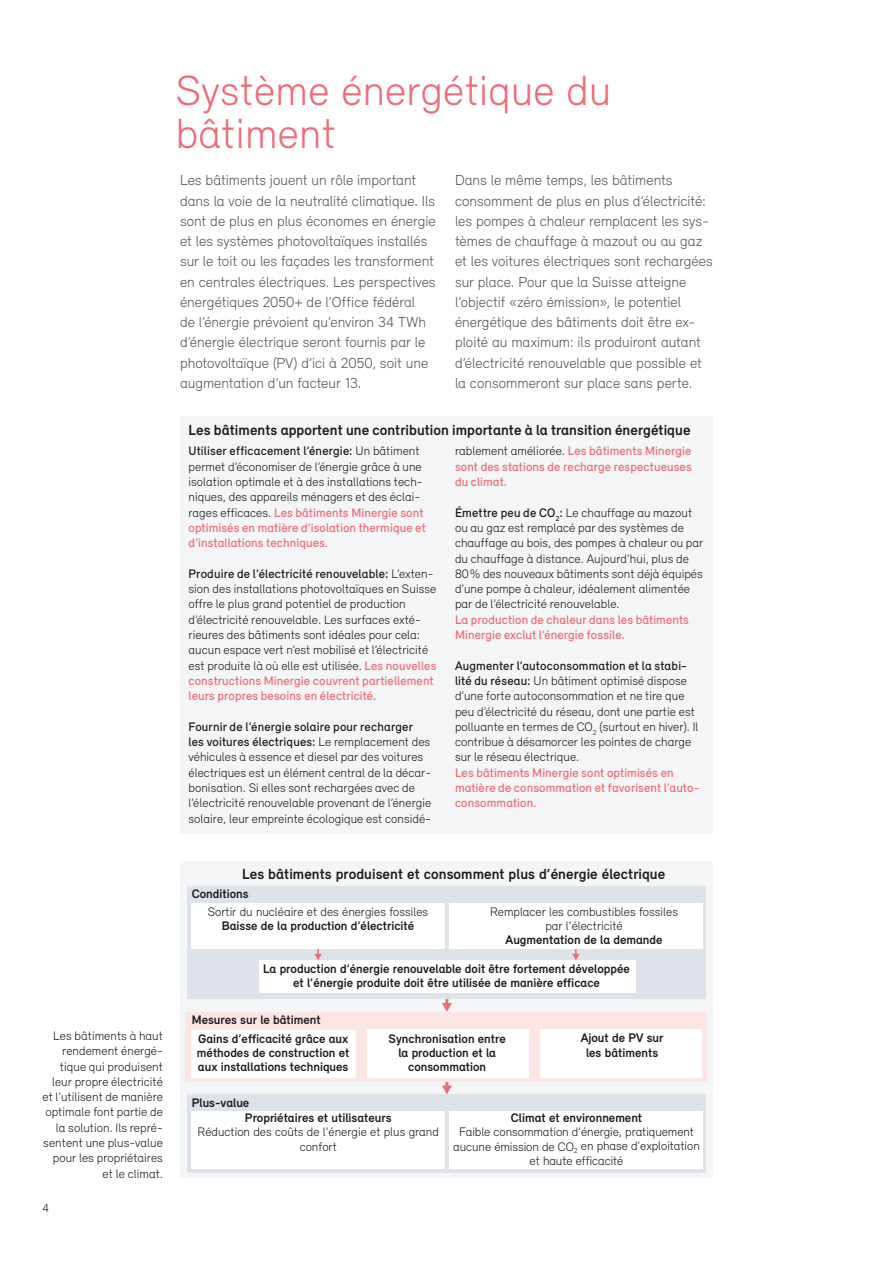
<style>
.page{position:relative;width:893px;height:1263px;background:#fff}
.page>*{position:absolute;margin:0;border:0;box-sizing:border-box;transform-origin:0 0}
.t1{font:300 43.5px/43.5px "Relevant";letter-spacing:.01em;color:#ed6c77}
.t2{font:300 15px/20.2px "Relevant";color:#575756}
.t3{font:700 15px "Relevant";letter-spacing:.005em;color:#1d1d1b}
.t4{font:300 12.75px/15.3px "Relevant";letter-spacing:.005em;color:#1d1d1b}
.t5{font:700 12.75px/14.2px "Relevant";color:#1d1d1b;text-align:center}
.t6{font:500 12.75px/15.3px "Relevant";letter-spacing:.01em;color:#ed6c77}
.t7{font:300 12px "Relevant";color:#1d1d1b}
.s1{font-weight:500}
.s2{font-weight:500;color:#ed6c77}
.s3{font-weight:300;color:#1d1d1b}
</style>
<div class="page">
<div style="left:180px;top:416px;width:533px;height:417px;background:#f3f5f7"></div>
<div style="left:180px;top:861px;width:533px;height:317px;background:#f3f5f7"></div>
<svg style="left:442px;top:1082px;width:10px;height:12px"></svg>
<div style="left:187px;top:1095px;width:519px;height:78px;background:#dde3e8"></div>
<div style="left:185px;top:1012px;width:521px;height:70px;background:#fce6e4"></div>
<div style="left:187px;top:886px;width:519px;height:113px;background:#dde3e8"></div>
<svg style="left:314px;top:949px;width:8px;height:11px"></svg>
<svg style="left:572px;top:949px;width:8px;height:11px"></svg>
<svg style="left:442px;top:999px;width:10px;height:13px"></svg>
<div style="left:191px;top:903px;width:254px;height:46px;background:#fff"></div>
<div style="left:367px;top:1030px;width:161px;height:48px;background:#fff"></div>
<div style="left:191px;top:1030px;width:165px;height:48px;background:#fff"></div>
<div style="left:449px;top:903px;width:253px;height:46px;background:#fff"></div>
<div style="left:191px;top:1111px;width:254px;height:58px;background:#fff"></div>
<div style="left:449px;top:1111px;width:253px;height:58px;background:#fff"></div>
<div style="left:259px;top:960px;width:377px;height:33px;background:#fff"></div>
<div style="left:540px;top:1029px;width:162px;height:49px;background:#fff"></div>
<h1 class="t1" style="left:176px;top:68px;width:437px">Système énergétique du bâtiment</h1>
<p class="t2" style="left:180px;top:170px;width:257px">Les bâtiments jouent un rôle important dans la voie de la neutralité climatique. Ils sont de plus en plus économes en énergie et les systèmes photovoltaïques installés sur le toit ou les façades les transforment en centrales électriques. Les perspectives énergétiques 2050+ de l’Office fédéral<br>de l’énergie prévoient qu’environ 34 TWh d’énergie électrique seront fournis par le photovoltaïque (PV) d’ici à 2050, soit une augmentation d’un facteur 13.</p>
<p class="t2" style="left:455px;top:170px;width:259px">Dans le même temps, les bâtiments consomment de plus en plus d’électricité: les pompes à chaleur remplacent les sys&shy;tèmes de chauffage à mazout ou au gaz et les voitures électriques sont rechargées sur place. Pour que la Suisse atteigne l’objectif «zéro émission», le potentiel énergétique des bâtiments doit être ex&shy;ploité au maximum: ils produiront autant d’électricité renouvelable que possible et la consommeront sur place sans perte.</p>
<p class="t3" style="left:189px;top:421px;width:503px">Les bâtiments apportent une contribution importante à la transition énergétique</p>
<p class="t4" style="left:189px;top:443px;width:239px"><span class="s1">Utiliser efficacement l’énergie:</span> Un bâtiment permet d’économiser de l’énergie grâce à une isolation optimale et à des installations tech&shy;niques, des appareils ménagers et des éclai&shy;rages efficaces. <span class="s2">Les bâtiments Minergie sont optimisés en matière d’isolation thermique et d’installations techniques.</span></p>
<p class="t4" style="left:189px;top:566px;width:249px"><span class="s1">Produire de l’électricité renouvelable:</span> L’exten&shy;sion des installations photovoltaïques en Suisse offre le plus grand potentiel de production d’électricité renouvelable. Les surfaces exté&shy;rieures des bâtiments sont idéales pour cela: aucun espace vert n’est mobilisé et l’électricité est produite là où elle est utilisée. <span class="s2">Les nouvelles constructions Minergie couvrent partiellement leurs propres besoins en électricité.</span></p>
<p class="t4" style="left:189px;top:719px;width:244px"><span class="s1">Fournir de l’énergie solaire pour recharger les voitures électriques:</span> Le remplacement des véhicules à essence et diesel par des voitures électriques est un élément central de la décar&shy;bonisation. Si elles sont rechargées avec de l’électricité renouvelable provenant de l’énergie solaire, leur empreinte écologique est considé-</p>
<p class="t6" style="left:455px;top:443px;width:238px;text-align:justify"><span class="s3">rablement améliorée.</span> Les bâtiments Minergie sont des stations de recharge respectueuses du climat.</p>
<p class="t4" style="left:455px;top:504px;width:250px"><span class="s1">Émettre peu de CO</span><sub>2</sub><span class="s1">:</span> Le chauffage au mazout ou au gaz est remplacé par des systèmes de chauffage au bois, des pompes à chaleur ou par du chauffage à distance. Aujourd’hui, plus de 80% des nouveaux bâtiments sont déjà équipés d’une pompe à chaleur, idéalement alimentée par de l’électricité renouvelable.</p>
<p class="t6" style="left:455px;top:612px;width:235px">La production de chaleur dans les bâtiments<br>Minergie exclut l’énergie fossile.</p>
<p class="t4" style="left:455px;top:657px;width:245px"><span class="s1">Augmenter l’autoconsommation et la stabi&shy;lité du réseau:</span> Un bâtiment optimisé dispose d’une forte autoconsommation et ne tire que peu d’électricité du réseau, dont une partie est polluante en termes de CO<sub>2</sub> (surtout en hiver). Il contribue à désamorcer les pointes de charge sur le réseau électrique.</p>
<p class="t6" style="left:455px;top:765px;width:246px">Les bâtiments Minergie sont optimisés en matière de consommation et favorisent l’auto&shy;consommation.</p>
<p class="t4" style="left:43px;top:1028px;width:122px;text-align:right">Les bâtiments à haut rendement énergé&shy;tique qui produisent leur propre électricité et l’utilisent de manière optimale font partie de la solution. Ils repré&shy;sentent une plus-value pour les propriétaires et le climat.</p>
<p class="t7" style="left:43px;top:1201px;width:8px">4</p>
<p class="t3" style="left:242px;top:865px;width:425px">Les bâtiments produisent et consomment plus d’énergie électrique</p>
<p class="t4" style="left:208px;top:903px;width:222px">Sortir du nucléaire et des énergies fossiles</p>
<p class="t5" style="left:222px;top:918px;width:194px">Baisse de la production d’électricité</p>
<p class="t5" style="left:192px;top:886px;width:58px">Conditions</p>
<p class="t4" style="left:490px;top:904px;width:189px;line-height:14.2px;text-align:center">Remplacer les combustibles fossiles par l’électricité</p>
<p class="t5" style="left:506px;top:933px;width:158px">Augmentation de la demande</p>
<p class="t5" style="left:263px;top:961px;width:368px">La production d’énergie renouvelable doit être fortement développée et l’énergie produite doit être utilisée de manière efficace</p>
<p class="t5" style="left:192px;top:1013px;width:131px">Mesures sur le bâtiment</p>
<p class="t5" style="left:581px;top:1031px;width:84px">Ajout de PV sur les bâtiments</p>
<p class="t5" style="left:388px;top:1031px;width:119px">Synchronisation entre la production et la consommation</p>
<p class="t5" style="left:197px;top:1031px;width:154px;text-align:justify">Gains d’efficacité grâce aux méthodes de construction et aux installations techniques</p>
<p class="t5" style="left:245px;top:1110px;width:148px">Propriétaires et utilisateurs</p>
<p class="t4" style="left:198px;top:1124px;width:243px;line-height:14.2px;text-align:center">Réduction des coûts de l’énergie et plus grand confort</p>
<p class="t5" style="left:192px;top:1095px;width:59px">Plus-value</p>
<p class="t5" style="left:511px;top:1110px;width:133px">Climat et environnement</p>
<p class="t4" style="left:453px;top:1124px;width:248px;line-height:14.2px;text-align:center">Faible consommation d’énergie, pratiquement aucune émission de CO<sub>2</sub> en phase d’exploitation et haute efficacité</p>
</div>
